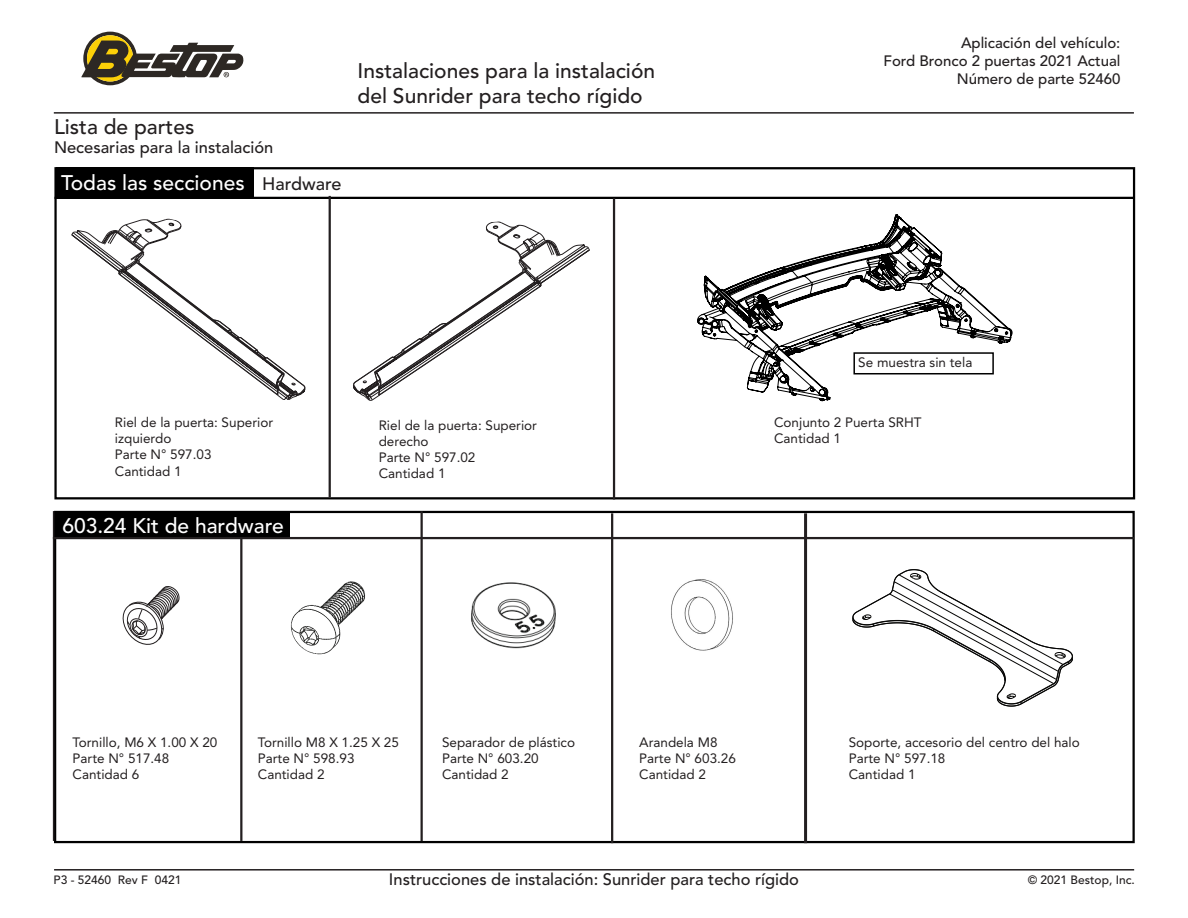
<style>
.page{position:relative;width:1188px;height:918px;background:#fff}
.page>*{position:absolute;margin:0;border:0;box-sizing:border-box;transform-origin:0 0}
.t1{font:500 21px/25.2px "Avenir LT Std";color:#231f20}
.t2{font:500 21px "Avenir LT Std";color:#fff}
.t3{font:500 16.5px "Avenir LT Std";color:#231f20}
.t4{font:500 15px/18px "Avenir LT Std";color:#231f20;text-align:right}
.t5{font:13.5px/16.2px "Avenir LT Std";color:#231f20}
.t6{font:500 12px "Avenir LT Std";color:#231f20}
.s1{font-size:18px;color:#231f20}
</style>
<div class="page">
<hr style="left:54px;top:869px;width:1080px;height:2px;background:#231f20">
<svg style="left:81px;top:32px;width:163px;height:53px"></svg>
<hr style="left:54px;top:112px;width:1080px;height:2px;background:#231f20">
<svg style="left:54px;top:167px;width:1082px;height:333px"></svg>
<div style="left:56px;top:167px;width:198px;height:31px;background:#000"></div>
<div style="left:54px;top:512px;width:235px;height:26px;background:#000"></div>
<div style="left:54px;top:511px;width:1081px;height:332px;border:2px solid #000"></div>
<hr style="left:329px;top:196px;width:2px;height:301px;background:#231f20">
<hr style="left:613px;top:198px;width:2px;height:301px;background:#231f20">
<hr style="left:53px;top:511px;width:1px;height:330px;background:#231f20">
<hr style="left:240px;top:537px;width:2px;height:304px;background:#231f20">
<hr style="left:611px;top:513px;width:2px;height:330px;background:#231f20">
<hr style="left:421px;top:511px;width:2px;height:330px;background:#231f20">
<svg style="left:68px;top:210px;width:248px;height:190px"></svg>
<svg style="left:353px;top:222px;width:237px;height:179px"></svg>
<svg style="left:852px;top:569px;width:221px;height:138px"></svg>
<img style="left:471px;top:582px;width:85px;height:67px">
<img style="left:290px;top:581px;width:75px;height:74px">
<img style="left:671px;top:579px;width:62px;height:72px">
<svg style="left:122px;top:586px;width:58px;height:59px"></svg>
<svg style="left:697px;top:214px;width:316px;height:187px"></svg>
<hr style="left:804px;top:513px;width:3px;height:330px;background:#231f20">
<hr style="left:53px;top:537px;width:1081px;height:2px;background:#231f20">
<h1 class="t1" style="left:54px;top:114px;width:142px">Lista de partes</h1>
<p class="t3" style="left:54px;top:138px;width:221px">Necesarias para la instalación</p>
<p class="t2" style="left:61px;top:171px;width:282px">Todas las secciones <span class="s1">Hardware</span></p>
<p class="t1" style="left:358px;top:58px;width:299px">Instalaciones para la instalación del Sunrider para techo rígido</p>
<p class="t5" style="left:115px;top:414px;width:160px">Riel de la puerta: Superior izquierdo</p>
<p class="t5" style="left:115px;top:447px;width:98px">Parte N° 597.03</p>
<p class="t5" style="left:115px;top:463px;width:68px">Cantidad 1</p>
<p class="t2" style="left:62px;top:513px;width:223px">603.24 Kit de hardware</p>
<p class="t5" style="left:379px;top:417px;width:160px">Riel de la puerta: Superior derecho</p>
<p class="t5" style="left:379px;top:449px;width:98px">Parte N° 597.02</p>
<p class="t5" style="left:379px;top:466px;width:68px">Cantidad 1</p>
<p class="t4" style="left:883px;top:34px;width:239px">Aplicación del vehículo:<br>Ford Bronco 2 puertas 2021 Actual<br>Número de parte 52460</p>
<p class="t5" style="left:858px;top:355px;width:116px">Se muestra sin tela</p>
<p class="t5" style="left:774px;top:414px;width:149px">Conjunto 2 Puerta SRHT</p>
<p class="t5" style="left:774px;top:430px;width:68px">Cantidad 1</p>
<p class="t5" style="left:73px;top:734px;width:146px">Tornillo, M6 X 1.00 X 20</p>
<p class="t5" style="left:73px;top:750px;width:98px">Parte N° 517.48</p>
<p class="t5" style="left:73px;top:767px;width:68px">Cantidad 6</p>
<p class="t5" style="left:258px;top:734px;width:143px">Tornillo M8 X 1.25 X 25</p>
<p class="t5" style="left:258px;top:750px;width:98px">Parte N° 598.93</p>
<p class="t5" style="left:258px;top:767px;width:68px">Cantidad 2</p>
<p class="t5" style="left:442px;top:734px;width:135px">Separador de plástico</p>
<p class="t5" style="left:442px;top:750px;width:98px">Parte N° 603.20</p>
<p class="t5" style="left:442px;top:767px;width:68px">Cantidad 2</p>
<p class="t5" style="left:639px;top:734px;width:80px">Arandela M8</p>
<p class="t5" style="left:639px;top:750px;width:98px">Parte N° 603.26</p>
<p class="t5" style="left:639px;top:767px;width:68px">Cantidad 2</p>
<p class="t5" style="left:849px;top:734px;width:233px">Soporte, accesorio del centro del halo</p>
<p class="t5" style="left:849px;top:750px;width:98px">Parte N° 597.18</p>
<p class="t5" style="left:849px;top:767px;width:68px">Cantidad 1</p>
<p class="t6" style="left:54px;top:873px;width:129px">P3 - 52460 Rev F 0421</p>
<p class="t3" style="left:389px;top:870px;width:412px">Instrucciones de instalación: Sunrider para techo rígido</p>
<p class="t6" style="left:1028px;top:873px;width:109px">© 2021 Bestop, Inc.</p>
</div>
